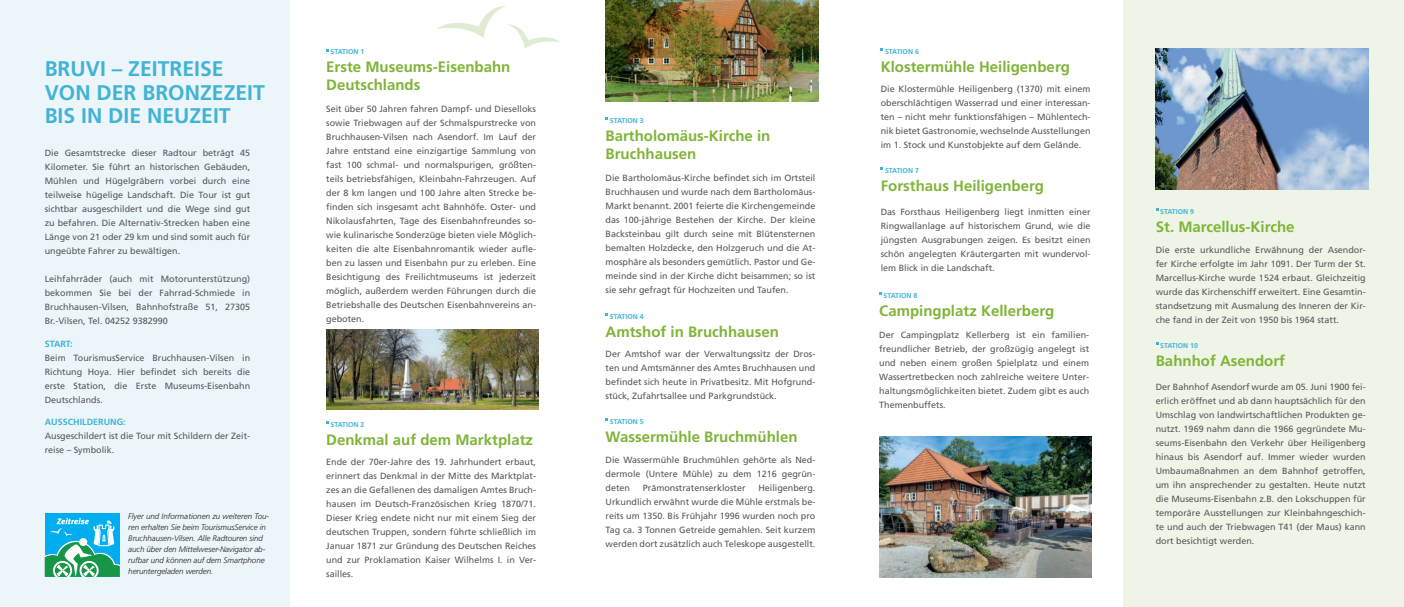
<style>
.page{position:relative;width:1404px;height:607px;background:#fff}
.page>*{position:absolute;margin:0;border:0;box-sizing:border-box;transform-origin:0 0}
.t1{font:700 21.2px/23.8px "Frutiger";color:#41b3d5}
.t2{font:700 15px/18px "Frutiger";color:#7fb438}
.t3{font:9px/14px "Frutiger";color:#57585a;text-align:justify}
.t4{font:700 9px "Frutiger";color:#41b3d5}
.t5{font:italic 300 8px/11px "Frutiger";letter-spacing:-.01em;color:#231f20}
.t6{font:700 7px "Frutiger";color:#41b3d5}
</style>
<div class="page">
<div style="left:0;top:0;width:289px;height:607px;background:#ecf5f9"></div>
<div style="left:1123px;top:0;width:280px;height:607px;background:#eef4e6"></div>
<svg style="left:437px;top:5px;width:123px;height:44px"></svg>
<div style="left:45px;top:513px;width:74px;height:63px;background:#00aeef"></div>
<svg style="left:45px;top:518px;width:74px;height:58px"></svg>
<img style="left:326px;top:330px;width:213px;height:79px">
<img style="left:879px;top:436px;width:212px;height:141px">
<img style="left:605px;top:0;width:213px;height:102px">
<img style="left:1155px;top:49px;width:213px;height:141px">
<h1 class="t1" style="left:45px;top:58px;width:222px">BRUVI – ZEITREISE<br>VON DER BRONZEZEIT<br>BIS IN DIE NEUZEIT</h1>
<p class="t3" style="left:45px;top:146px;width:207px">Die Gesamtstrecke dieser Radtour beträgt 45<br>Kilometer. Sie führt an historischen Gebäuden, Mühlen und Hügelgräbern vorbei durch eine teilweise hügelige Landschaft. Die Tour ist gut sichtbar ausgeschildert und die Wege sind gut zu befahren. Die Alternativ-Strecken haben eine Länge von 21 oder 29 km und sind somit auch für ungeübte Fahrer zu bewältigen.</p>
<p class="t3" style="left:45px;top:272px;width:207px">Leihfahrräder (auch mit Motorunterstützung) bekommen Sie bei der Fahrrad-Schmiede in Bruchhausen-Vilsen, Bahnhofstraße 51, 27305<br>Br.-Vilsen, Tel. 04252 9382990</p>
<p class="t4" style="left:45px;top:339px;width:29px">START:</p>
<p class="t3" style="left:45px;top:351px;width:207px">Beim TourismusService Bruchhausen-Vilsen in Richtung Hoya. Hier befindet sich bereits die erste Station, die Erste Museums-Eisenbahn Deutschlands.</p>
<p class="t4" style="left:45px;top:418px;width:82px">AUSSCHILDERUNG:</p>
<p class="t3" style="left:45px;top:429px;width:207px">Ausgeschildert ist die Tour mit Schildern der Zeit&shy;reise – Symbolik.</p>
<p class="t5" style="left:128px;top:511px;width:142px">Flyer und Informationen zu weiteren Tou&shy;ren erhalten Sie beim TourismusService in Bruchhausen-Vilsen. Alle Radtouren sind auch über den Mittelweser-Navigator ab&shy;rufbar und können auf dem Smartphone heruntergeladen werden.</p>
<p class="t6" style="left:330px;top:49px;width:35px">STATION 1</p>
<h2 class="t2" style="left:326px;top:59px;width:186px">Erste Museums-Eisenbahn<br>Deutschlands</h2>
<p class="t3" style="left:326px;top:102px;width:211px">Seit über 50 Jahren fahren Dampf- und Dieselloks sowie Triebwagen auf der Schmalspurstrecke von Bruchhausen-Vilsen nach Asendorf. Im Lauf der Jahre entstand eine einzigartige Sammlung von fast 100 schmal- und normalspurigen, größten&shy;teils betriebsfähigen, Kleinbahn-Fahrzeugen. Auf der 8 km langen und 100 Jahre alten Strecke be&shy;finden sich insgesamt acht Bahnhöfe. Oster- und Nikolausfahrten, Tage des Eisenbahnfreundes so&shy;wie kulinarische Sonderzüge bieten viele Möglich&shy;keiten die alte Eisenbahnromantik wieder aufle&shy;ben zu lassen und Eisenbahn pur zu erleben. Eine Besichtigung des Freilichtmuseums ist jederzeit möglich, außerdem werden Führungen durch die Betriebshalle des Deutschen Eisenbahnvereins an&shy;geboten.</p>
<p class="t6" style="left:330px;top:421px;width:35px">STATION 2</p>
<h2 class="t2" style="left:326px;top:431px;width:208px">Denkmal auf dem Marktplatz</h2>
<p class="t3" style="left:326px;top:455px;width:211px">Ende der 70er-Jahre des 19. Jahrhundert erbaut, erinnert das Denkmal in der Mitte des Marktplat&shy;zes an die Gefallenen des damaligen Amtes Bruch&shy;hausen im Deutsch-Französischen Krieg 1870/71.<br>Dieser Krieg endete nicht nur mit einem Sieg der deutschen Truppen, sondern führte schließlich im Januar 1871 zur Gründung des Deutschen Reiches und zur Proklamation Kaiser Wilhelms I. in Ver&shy;sailles.</p>
<p class="t6" style="left:610px;top:117px;width:35px">STATION 3</p>
<h2 class="t2" style="left:605px;top:127px;width:166px">Bartholomäus-Kirche in<br>Bruchhausen</h2>
<p class="t3" style="left:605px;top:171px;width:211px">Die Bartholomäus-Kirche befindet sich im Ortsteil Bruchhausen und wurde nach dem Bartholomäus-Markt benannt. 2001 feierte die Kirchengemeinde das 100-jährige Bestehen der Kirche. Der kleine Backsteinbau gilt durch seine mit Blütensternen bemalten Holzdecke, den Holzgeruch und die At&shy;mosphäre als besonders gemütlich. Pastor und Ge&shy;meinde sind in der Kirche dicht beisammen; so ist sie sehr gefragt für Hochzeiten und Taufen.</p>
<p class="t6" style="left:884px;top:48px;width:35px">STATION 6</p>
<h2 class="t2" style="left:880px;top:58px;width:191px">Klostermühle Heiligenberg</h2>
<p class="t3" style="left:880px;top:83px;width:211px">Die Klostermühle Heiligenberg (1370) mit einem oberschlächtigen Wasserrad und einer interessan&shy;ten – nicht mehr funktionsfähigen – Mühlentech&shy;nik bietet Gastronomie, wechselnde Ausstellungen im 1. Stock und Kunstobjekte auf dem Gelände.</p>
<p class="t6" style="left:884px;top:168px;width:35px">STATION 7</p>
<h2 class="t2" style="left:880px;top:178px;width:165px">Forsthaus Heiligenberg</h2>
<p class="t3" style="left:880px;top:206px;width:211px">Das Forsthaus Heiligenberg liegt inmitten einer Ringwallanlage auf historischem Grund, wie die jüngsten Ausgrabungen zeigen. Es besitzt einen schön angelegten Kräutergarten mit wundervol&shy;lem Blick in die Landschaft.</p>
<p class="t6" style="left:883px;top:292px;width:35px">STATION 8</p>
<p class="t6" style="left:610px;top:313px;width:35px">STATION 4</p>
<h2 class="t2" style="left:879px;top:303px;width:177px">Campingplatz Kellerberg</h2>
<h2 class="t2" style="left:605px;top:323px;width:175px">Amtshof in Bruchhausen</h2>
<p class="t3" style="left:879px;top:328px;width:211px">Der Campingplatz Kellerberg ist ein familien&shy;freundlicher Betrieb, der großzügig angelegt ist und neben einem großen Spielplatz und einem Wassertretbecken noch zahlreiche weitere Unter&shy;haltungsmöglichkeiten bietet. Zudem gibt es auch Themenbuffets.</p>
<p class="t3" style="left:605px;top:348px;width:211px">Der Amtshof war der Verwaltungssitz der Dros&shy;ten und Amtsmänner des Amtes Bruchhausen und befindet sich heute in Privatbesitz. Mit Hofgrund&shy;stück, Zufahrtsallee und Parkgrundstück.</p>
<p class="t6" style="left:610px;top:418px;width:35px">STATION 5</p>
<h2 class="t2" style="left:605px;top:429px;width:193px">Wassermühle Bruchmühlen</h2>
<p class="t3" style="left:605px;top:453px;width:211px">Die Wassermühle Bruchmühlen gehörte als Ned&shy;dermole (Untere Mühle) zu dem 1216 gegrün&shy;deten</p>
<p class="t3" style="left:605px;top:481px;width:211px;text-indent:153px">Heiligenberg.<br>Urkundlich erwähnt wurde die Mühle erstmals be&shy;reits um 1350. Bis Frühjahr 1996 wurden noch pro Tag ca. 3 Tonnen Getreide gemahlen. Seit kurzem werden dort zusätzlich auch Teleskope ausgestellt.</p>
<p class="t3" style="left:643px;top:481px;width:104px">Prämonstratenserkloster</p>
<p class="t6" style="left:1159px;top:208px;width:35px">STATION 9</p>
<h2 class="t2" style="left:1155px;top:219px;width:140px">St. Marcellus-Kirche</h2>
<p class="t3" style="left:1155px;top:243px;width:211px">Die erste urkundliche Erwähnung der Asendor&shy;fer Kirche erfolgte im Jahr 1091. Der Turm der St.<br>Marcellus-Kirche wurde 1524 erbaut. Gleichzeitig wurde das Kirchenschiff erweitert. Eine Gesamtin&shy;standsetzung mit Ausmalung des Inneren der Kir&shy;che fand in der Zeit von 1950 bis 1964 statt.</p>
<p class="t6" style="left:1159px;top:342px;width:39px">STATION 10</p>
<h2 class="t2" style="left:1155px;top:352px;width:131px">Bahnhof Asendorf</h2>
<p class="t3" style="left:1155px;top:380px;width:211px">Der Bahnhof Asendorf wurde am 05. Juni 1900 fei&shy;erlich eröffnet und ab dann hauptsächlich für den Umschlag von landwirtschaftlichen Produkten ge&shy;nutzt. 1969 nahm dann die 1966 gegründete Mu&shy;seums-Eisenbahn den Verkehr über Heiligenberg hinaus bis Asendorf auf. Immer wieder wurden Umbaumaßnahmen an dem Bahnhof getroffen, um ihn ansprechender zu gestalten. Heute nutzt die Museums-Eisenbahn z.B. den Lokschuppen für temporäre Ausstellungen zur Kleinbahngeschich&shy;te und auch der Triebwagen T41 (der Maus) kann dort besichtigt werden.</p>
</div>
